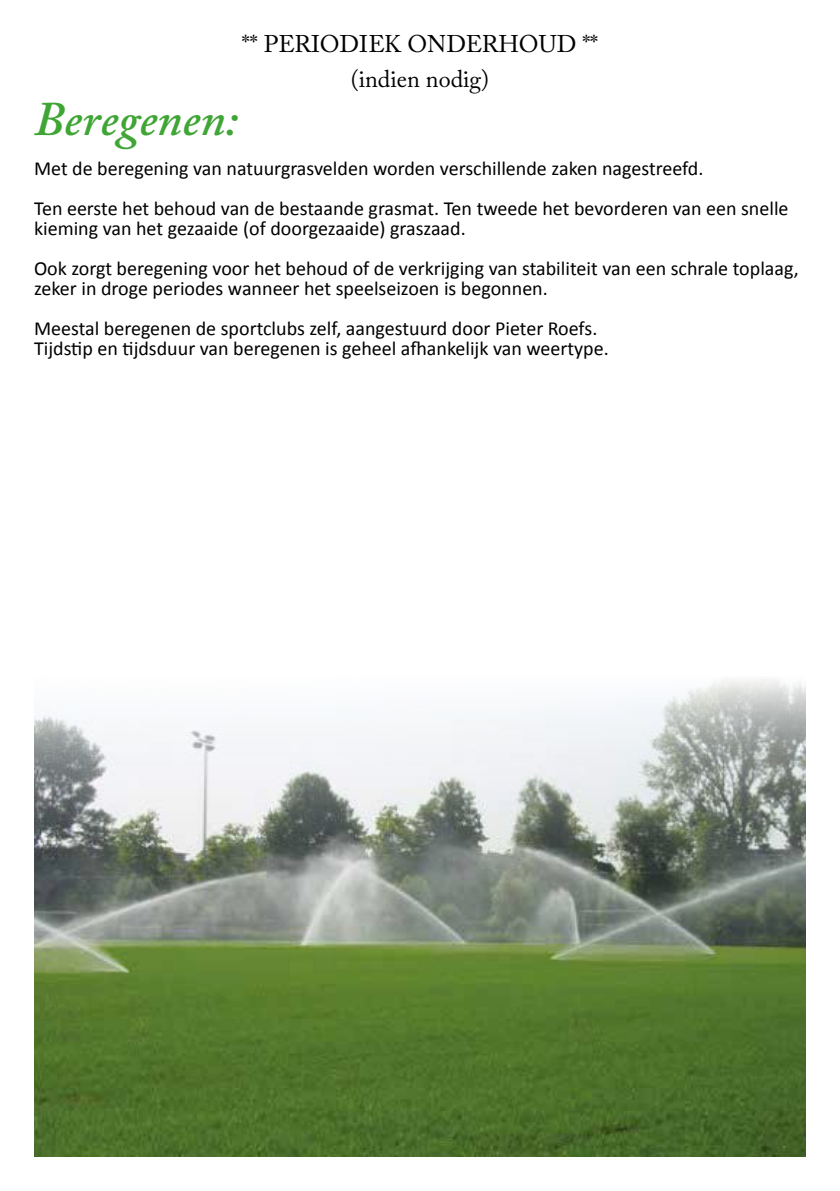
<style>
.page{position:relative;width:840px;height:1191px;background:#fff}
.page>*{position:absolute;margin:0;border:0;box-sizing:border-box;transform-origin:0 0}
.t1{font:italic 600 48px "Adobe Caslon Pro";color:#3fa535}
.t2{font:24px/35px "Adobe Caslon Pro";color:#000;text-align:center}
.t3{font:20px/40px "Calibri";color:#000}
</style>
<div class="page">
<img style="left:34px;top:679px;width:771px;height:478px">
<p class="t2" style="left:242px;top:26px;width:357px">** PERIODIEK ONDERHOUD ** (indien nodig)</p>
<h1 class="t1" style="left:34px;top:90px;width:205px">Beregenen:</h1>
<p class="t3" style="left:34px;top:147px;width:755px">Met de beregening van natuurgrasvelden worden verschillende zaken nagestreefd.<br>Ten eerste het behoud van de bestaande grasmat. Ten tweede het bevorderen van een snelle</p>
<p class="t3" style="left:34px;top:207px;width:765px">kieming van het gezaaide (of doorgezaaide) graszaad.<br>Ook zorgt beregening voor het behoud of de verkrijging van stabiliteit van een schrale toplaag,</p>
<p class="t3" style="left:34px;top:267px;width:564px">zeker in droge periodes wanneer het speelseizoen is begonnen.<br>Meestal beregenen de sportclubs zelf, aangestuurd door Pieter Roefs.</p>
<p class="t3" style="left:34px;top:327px;width:576px">Tijdstip en tijdsduur van beregenen is geheel afhankelijk van weertype.</p>
</div>
